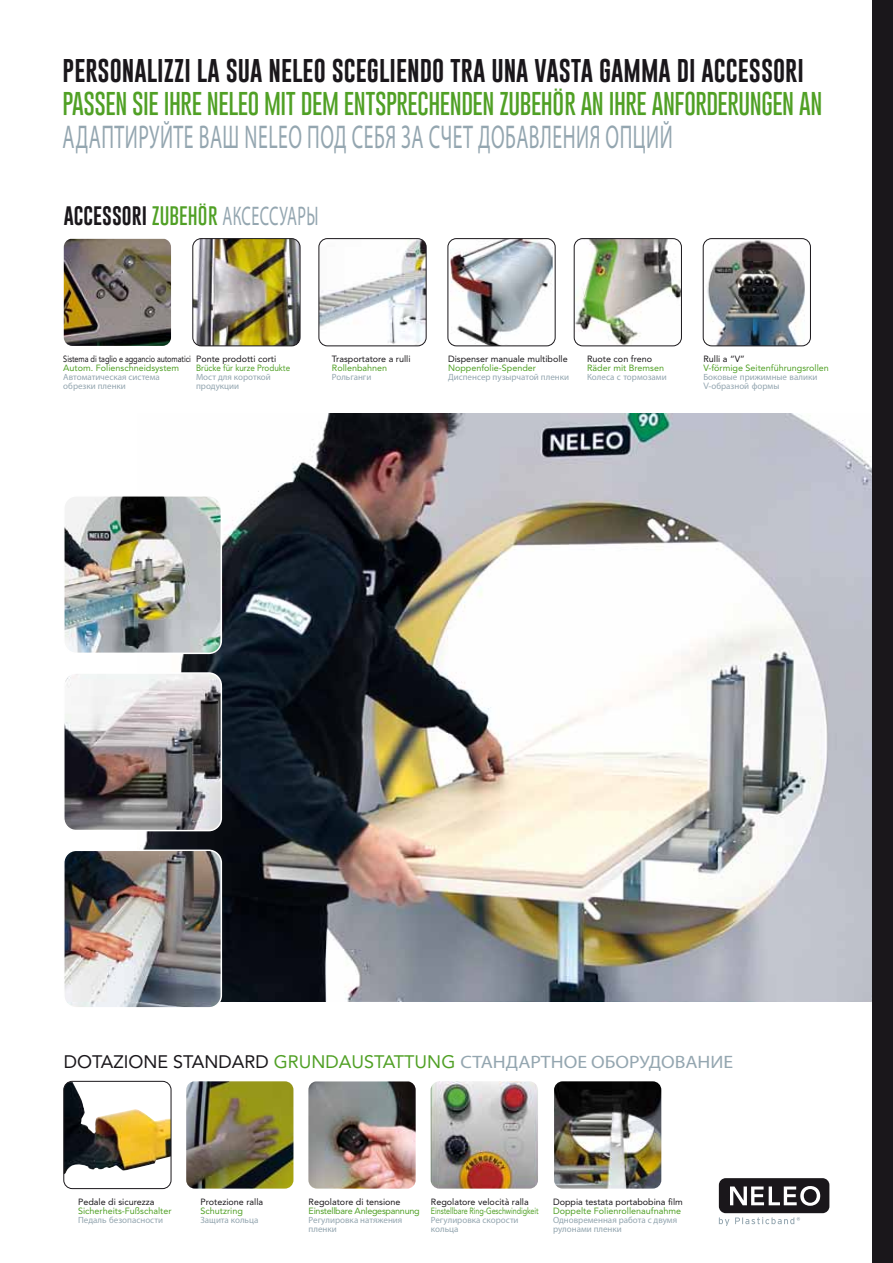
<style>
.page{position:relative;width:893px;height:1263px;background:#fff}
.page>*{position:absolute;margin:0;border:0;box-sizing:border-box;transform-origin:0 0}
.t1{font:33px "Myriad Pro";letter-spacing:.025em;color:#94a6b0;scale:.6 1}
.t2{font:27px "Myriad Pro";letter-spacing:.025em;color:#94a6b0;scale:.6 1}
.t3{font:100 24px "Gobold";letter-spacing:-.02em;color:#50a025}
.t4{font:24px "Gobold";color:#1a171b}
.t5{font:18px "Myriad Pro";color:#94a6b0;scale:1.1 1}
.t6{font:9px/9px "Myriad Pro";color:#94a6b0}
.t7{font:9px "Avenir";color:#1a171b}
.t8{font:9px "Avenir";color:#50a025}
.t9{font:9px "Avenir";color:#1a171b;scale:.82 1}
.t10{font:9px "Avenir";color:#50a025;scale:.8 1}
.t11{font:9px "Avenir";letter-spacing:-.03em;color:#50a025}
.t12{font:9px "Avenir";color:#50a025;scale:.9 1}
.s1{font-family:"Gobold";font-size:19.5px;color:#1a171b}
.s2{font-family:"Gobold";font-weight:100;font-size:19.5px;color:#50a025}
.s3{font-family:"Avenir"}
.s4{font-family:"Avenir";color:#1a171b}
.s5{font-family:"Avenir";color:#50a025}
</style>
<div class="page">
<img style="left:143px;top:414px;width:729px;height:588px">
<img style="left:66px;top:496px;width:155px;height:157px">
<div style="left:63px;top:495px;width:159px;height:159px;border:2px solid #fff;border-radius:12px"></div>
<img style="left:66px;top:673px;width:155px;height:157px">
<div style="left:63px;top:672px;width:159px;height:159px;border:2px solid #fff;border-radius:12px"></div>
<img style="left:66px;top:850px;width:155px;height:155px">
<div style="left:63px;top:849px;width:159px;height:159px;border:2px solid #fff;border-radius:12px"></div>
<div style="left:872px;top:0;width:21px;height:1263px;background:#1a171b"></div>
<div style="left:719px;top:1178px;width:110px;height:35px;background:#1a171b;border-radius:7px"></div>
<svg style="left:730px;top:1186px;width:90px;height:20px"></svg>
<svg style="left:719px;top:1217px;width:81px;height:9px"></svg>
<img style="left:64px;top:239px;width:107px;height:107px">
<img style="left:193px;top:239px;width:107px;height:107px">
<div style="left:193px;top:238px;width:107px;height:108px;border:1px solid #1a171b;border-radius:9px"></div>
<img style="left:319px;top:239px;width:107px;height:107px">
<div style="left:319px;top:238px;width:107px;height:108px;border:1px solid #1a171b;border-radius:9px"></div>
<img style="left:450px;top:239px;width:103px;height:107px">
<div style="left:448px;top:238px;width:107px;height:108px;border:1px solid #1a171b;border-radius:9px"></div>
<img style="left:574px;top:239px;width:107px;height:107px">
<div style="left:574px;top:238px;width:108px;height:108px;border:1px solid #1a171b;border-radius:9px"></div>
<img style="left:703px;top:239px;width:107px;height:107px">
<div style="left:703px;top:238px;width:108px;height:108px;border:1px solid #1a171b;border-radius:9px"></div>
<img style="left:64px;top:1082px;width:107px;height:90px">
<div style="left:64px;top:1081px;width:107px;height:108px;border:1px solid #1a171b;border-radius:9px"></div>
<img style="left:431px;top:1081px;width:107px;height:107px">
<img style="left:186px;top:1081px;width:107px;height:107px">
<img style="left:308px;top:1081px;width:108px;height:107px">
<img style="left:554px;top:1081px;width:107px;height:107px">
<h3 class="t4" style="left:63px;top:55px;width:743px">PERSONALIZZI LA SUA NELEO SCEGLIENDO TRA UNA VASTA GAMMA DI ACCESSORI</h3>
<h3 class="t3" style="left:63px;top:88px;width:761px">PASSEN SIE IHRE NELEO MIT DEM ENTSPRECHENDEN ZUBEHÖR AN IHRE ANFORDERUNGEN AN</h3>
<h1 class="t1" style="left:63px;top:117px;width:1018px">АДАПТИРУЙТЕ ВАШ NELEO ПОД СЕБЯ ЗА СЧЕТ ДОБАВЛЕНИЯ ОПЦИЙ</h1>
<h2 class="t2" style="left:64px;top:199px;width:426px"><span class="s1">ACCESSORI</span> <span class="s2">ZUBEHÖR</span> АКСЕССУАРЫ</h2>
<p class="t9" style="left:63px;top:354px;width:157px">Sistema di taglio e aggancio automatici</p>
<p class="t8" style="left:63px;top:363px;width:117px">Autom. Folienschneidsystem</p>
<p class="t6" style="left:63px;top:372px;width:98px">Автоматическая система обрезки пленки</p>
<p class="t7" style="left:196px;top:354px;width:82px">Ponte prodotti corti</p>
<p class="t12" style="left:196px;top:363px;width:106px">Brücke für kurze Produkte</p>
<p class="t6" style="left:196px;top:372px;width:76px">Мост для короткой продукции</p>
<p class="t7" style="left:332px;top:354px;width:80px">Trasportatore a rulli</p>
<p class="t8" style="left:332px;top:363px;width:57px">Rollenbahnen</p>
<p class="t6" style="left:332px;top:372px;width:41px">Рольганги</p>
<p class="t7" style="left:448px;top:354px;width:121px">Dispenser manuale multibolle</p>
<p class="t8" style="left:448px;top:363px;width:90px">Noppenfolie-Spender</p>
<p class="t6" style="left:448px;top:372px;width:122px">Диспенсер пузырчатой пленки</p>
<p class="t7" style="left:587px;top:354px;width:66px">Ruote con freno</p>
<p class="t8" style="left:587px;top:363px;width:79px">Räder mit Bremsen</p>
<p class="t6" style="left:587px;top:373px;width:81px">Колеса с тормозами</p>
<p class="t7" style="left:703px;top:354px;width:43px">Rulli a “V”</p>
<p class="t8" style="left:703px;top:363px;width:127px">V-förmige Seitenführungsrollen</p>
<p class="t6" style="left:703px;top:373px;width:115px">Боковые прижимные валики<br><span class="s3">V-</span>образной формы</p>
<h3 class="t5" style="left:64px;top:1051px;width:610px"><span class="s4">DOTAZIONE STANDARD</span> <span class="s5">GRUNDAUSTATTUNG</span> СТАНДАРТНОЕ ОБОРУДОВАНИЕ</h3>
<p class="t7" style="left:78px;top:1196px;width:78px">Pedale di sicurezza</p>
<p class="t8" style="left:78px;top:1206px;width:95px">Sicherheits-Fußschalter</p>
<p class="t6" style="left:78px;top:1215px;width:86px">Педаль безопасности</p>
<p class="t7" style="left:201px;top:1196px;width:64px">Protezione ralla</p>
<p class="t8" style="left:201px;top:1206px;width:44px">Schutzring</p>
<p class="t6" style="left:201px;top:1215px;width:59px">Защита кольца</p>
<p class="t7" style="left:309px;top:1196px;width:93px">Regolatore di tensione</p>
<p class="t11" style="left:309px;top:1205px;width:113px">Einstellbare Anlegespannung</p>
<p class="t6" style="left:309px;top:1215px;width:95px">Регулировка натяжения пленки</p>
<p class="t7" style="left:431px;top:1196px;width:99px">Regolatore velocità ralla</p>
<p class="t10" style="left:431px;top:1205px;width:136px">Einstellbare Ring-Geschwindigkeit</p>
<p class="t6" style="left:431px;top:1215px;width:89px">Регулировка скорости кольца</p>
<p class="t7" style="left:553px;top:1196px;width:131px">Doppia testata portabobina film</p>
<p class="t8" style="left:553px;top:1205px;width:130px">Doppelte Folienrollenaufnahme</p>
<p class="t6" style="left:553px;top:1215px;width:126px">Одновременная работа с двумя рулонами пленки</p>
</div>
